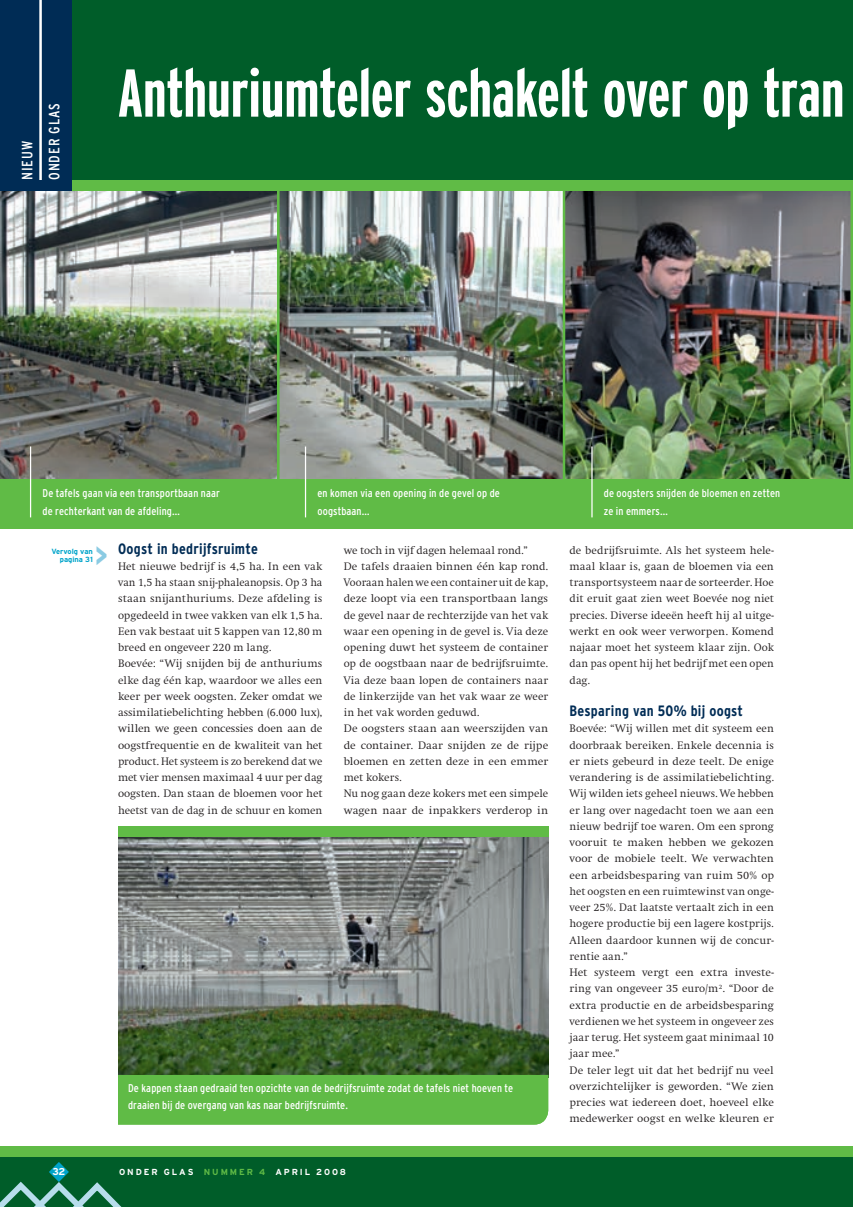
<style>
.page{position:relative;width:853px;height:1207px;background:#fff}
.page>*{position:absolute;margin:0;border:0;box-sizing:border-box;transform-origin:0 0}
.t1{font:700 extra-condensed 67.5px "Interstate";color:#fff}
.t2{font:700 30px "Interstate";color:#8bcbe3}
.t3{font:700 condensed 15px "Interstate";letter-spacing:.02em;color:#002c55}
.t4{font:condensed 15px/27.1px "Interstate";letter-spacing:.06em;color:#fff}
.t5{font:300 11.25px/16.2px "Swift";letter-spacing:.005em;color:#231f20}
.t6{font:condensed 11.25px/17.5px "Interstate";letter-spacing:.01em;color:#fff}
.t7{font:700 10px "Interstate";color:#fff}
.t8{font:700 8.75px "Interstate";letter-spacing:.22em;color:#fff}
.t9{font:700 7.5px/8.8px "Interstate";letter-spacing:-.015em;color:#00a4ca;text-align:right}
.s1{color:#60bb46}
</style>
<div class="page">
<div style="left:0;top:1146px;width:852px;height:61px;background:#005d29"></div>
<div style="left:0;top:0;width:852px;height:184px;background:#005d29"></div>
<div style="left:0;top:1146px;width:852px;height:10px;background:#60bb46"></div>
<img style="left:118px;top:837px;width:430px;height:238px">
<div style="left:118px;top:826px;width:430px;height:11px;background:#60bb46"></div>
<div style="left:118px;top:1075px;width:430px;height:49px;background:#60bb46"></div>
<img style="left:280px;top:191px;width:282px;height:288px">
<img style="left:0;top:191px;width:277px;height:288px">
<img style="left:565px;top:191px;width:284px;height:288px">
<svg style="left:850px;top:191px;width:2px;height:288px"></svg>
<div style="left:0;top:0;width:72px;height:191px;background:#002c55"></div>
<hr style="left:39px;top:0;width:3px;height:180px;background:#fff">
<div style="left:72px;top:180px;width:780px;height:11px;background:#60bb46"></div>
<div style="left:0;top:479px;width:852px;height:50px;background:#60bb46"></div>
<hr style="left:30px;top:446px;width:1px;height:71px;background:#fff">
<hr style="left:305px;top:446px;width:1px;height:71px;background:#fff">
<hr style="left:591px;top:446px;width:1px;height:71px;background:#fff">
<svg style="left:0;top:1162px;width:122px;height:45px"></svg>
<h3 class="t4" style="left:13px;top:180px;width:78px;rotate:-90deg">NIEUW<br>ONDER GLAS</h3>
<h1 class="t1" style="left:118px;top:56px;width:728px">Anthuriumteler schakelt over op tran</h1>
<p class="t6" style="left:42px;top:484px;width:179px">De tafels gaan via een transportbaan naar de rechterkant van de afdeling…</p>
<p class="t6" style="left:317px;top:484px;width:184px">en komen via een opening in de gevel op de oogstbaan…</p>
<p class="t6" style="left:604px;top:484px;width:178px">de oogsters snijden de bloemen en zetten ze in emmers…</p>
<p class="t9" style="left:51px;top:547px;width:43px">VERVOLG VAN<br>PAGINA 31</p>
<h2 class="t2" style="left:95px;top:538px;width:15px">&gt;</h2>
<h3 class="t3" style="left:118px;top:540px;width:141px">Oogst in bedrijfsruimte</h3>
<p class="t5" style="left:118px;top:558px;width:206px">Het nieuwe bedrijf is 4,5 ha. In een vak van 1,5 ha staan snij-phaleanopsis. Op 3 ha staan snijanthuriums. Deze afdeling is opgedeeld in twee vakken van elk 1,5 ha.<br>Een vak bestaat uit 5 kappen van 12,80 m breed en ongeveer 220 m lang.<br>Boevée: “Wij snijden bij de anthuriums elke dag één kap, waardoor we alles een keer per week oogsten. Zeker omdat we assimilatiebelichting hebben (6.000 lux), willen we geen concessies doen aan de oogstfrequentie en de kwaliteit van het product. Het systeem is zo berekend dat we met vier mensen maximaal 4 uur per dag oogsten. Dan staan de bloemen voor het heetst van de dag in de schuur en komen</p>
<p class="t5" style="left:344px;top:542px;width:206px">we toch in vijf dagen helemaal rond.”<br>De tafels draaien binnen één kap rond.<br>Vooraan halen we een container uit de kap, deze loopt via een transportbaan langs de gevel naar de rechterzijde van het vak waar een opening in de gevel is. Via deze opening duwt het systeem de container op de oogstbaan naar de bedrijfsruimte.<br>Via deze baan lopen de containers naar de linkerzijde van het vak waar ze weer in het vak worden geduwd.<br>De oogsters staan aan weerszijden van de container. Daar snijden ze de rijpe bloemen en zetten deze in een emmer met kokers.<br>Nu nog gaan deze kokers met een simpele wagen naar de inpakkers verderop in</p>
<p class="t5" style="left:569px;top:542px;width:206px;text-align:justify">de bedrijfsruimte. Als het systeem hele&shy;maal klaar is, gaan de bloemen via een transportsysteem naar de sorteerder. Hoe dit eruit gaat zien weet Boevée nog niet precies. Diverse ideeën heeft hij al uitge&shy;werkt en ook weer verworpen. Komend najaar moet het systeem klaar zijn. Ook dan pas opent hij het bedrijf met een open dag.</p>
<h3 class="t3" style="left:569px;top:702px;width:175px">Besparing van 50% bij oogst</h3>
<p class="t5" style="left:569px;top:721px;width:206px">Boevée: “Wij willen met dit systeem een doorbraak bereiken. Enkele decennia is er niets gebeurd in deze teelt. De enige verandering is de assimilatiebelichting.<br>Wij wilden iets geheel nieuws. We hebben er lang over nagedacht toen we aan een nieuw bedrijf toe waren. Om een sprong vooruit te maken hebben we gekozen voor de mobiele teelt. We verwachten een arbeidsbesparing van ruim 50% op het oogsten en een ruimtewinst van onge&shy;veer 25%. Dat laatste vertaalt zich in een hogere productie bij een lagere kostprijs.<br>Alleen daardoor kunnen wij de concur&shy;rentie aan.”<br>Het systeem vergt een extra investe&shy;ring van ongeveer 35 euro/m<sup>2</sup>. “Door de extra productie en de arbeidsbesparing verdienen we het systeem in ongeveer zes jaar terug. Het systeem gaat minimaal 10 jaar mee.”<br>De teler legt uit dat het bedrijf nu veel overzichtelijker is geworden. “We zien precies wat iedereen doet, hoeveel elke medewerker oogst en welke kleuren er</p>
<p class="t6" style="left:128px;top:1079px;width:386px">De kappen staan gedraaid ten opzichte van de bedrijfsruimte zodat de tafels niet hoeven te draaien bij de overgang van kas naar bedrijfsruimte.</p>
<p class="t7" style="left:52px;top:1166px;width:14px">32</p>
<p class="t8" style="left:119px;top:1167px;width:228px">ONDER GLAS <span class="s1">NUMMER 4</span> APRIL 2008</p>
</div>
